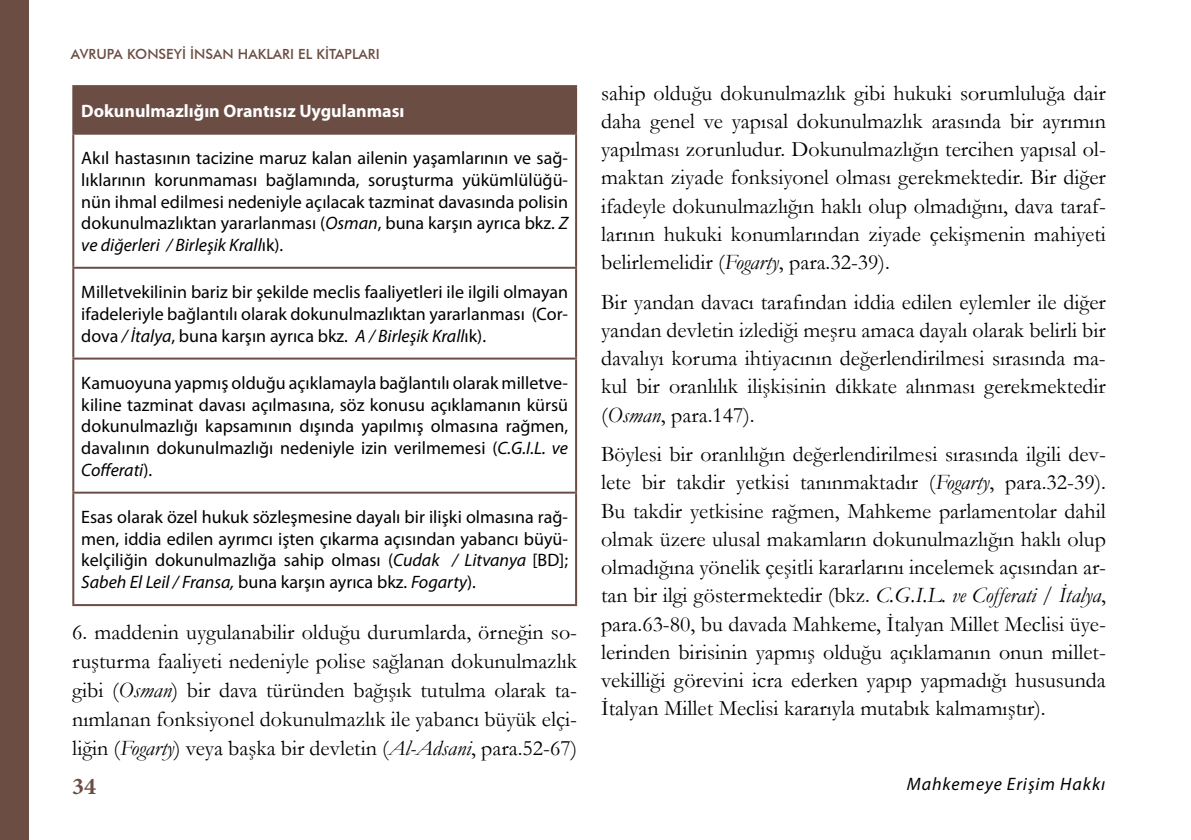
<style>
.page{position:relative;width:1191px;height:840px;background:#fff}
.page>*{position:absolute;margin:0;border:0;box-sizing:border-box;transform-origin:0 0}
.t1{font:700 24px "Minion Pro";color:#6c4d44}
.t2{font:22px/28.2px "Garamond";color:#000;text-align:justify}
.t3{font:18px/21.6px "Myriad Pro";color:#000;text-align:justify}
.t4{font:700 18px "Myriad Pro";color:#fff}
.t5{font:italic 18px "Myriad Pro";letter-spacing:.05em;color:#000}
.t6{font:500 14px "Futura BT";color:#6c4d44}
.s1{font-style:italic}
</style>
<div class="page">
<div style="left:0;top:0;width:28px;height:839px;background:#6c4d44"></div>
<div style="left:73px;top:86px;width:503px;height:48px;background:#6c4d44"></div>
<hr style="left:72px;top:85px;width:505px;height:2px;background:#6c4d44">
<hr style="left:72px;top:87px;width:2px;height:46px;background:#6c4d44">
<hr style="left:575px;top:87px;width:2px;height:46px;background:#6c4d44">
<hr style="left:72px;top:133px;width:505px;height:2px;background:#6c4d44">
<hr style="left:72px;top:135px;width:2px;height:131px;background:#6c4d44">
<hr style="left:575px;top:135px;width:2px;height:131px;background:#6c4d44">
<hr style="left:72px;top:266px;width:505px;height:2px;background:#6c4d44">
<hr style="left:72px;top:268px;width:2px;height:89px;background:#6c4d44">
<hr style="left:575px;top:268px;width:2px;height:89px;background:#6c4d44">
<hr style="left:72px;top:357px;width:505px;height:2px;background:#6c4d44">
<hr style="left:72px;top:359px;width:2px;height:132px;background:#6c4d44">
<hr style="left:575px;top:359px;width:2px;height:132px;background:#6c4d44">
<hr style="left:72px;top:491px;width:505px;height:2px;background:#6c4d44">
<hr style="left:72px;top:493px;width:2px;height:110px;background:#6c4d44">
<hr style="left:575px;top:493px;width:2px;height:110px;background:#6c4d44">
<hr style="left:72px;top:603px;width:505px;height:2px;background:#6c4d44">
<p class="t6" style="left:71px;top:46px;width:310px">AVRUPA KONSEYİ İNSAN HAKLARI EL KİTAPLARI</p>
<p class="t4" style="left:81px;top:99px;width:325px">Dokunulmazlığın Orantısız Uygulanması</p>
<p class="t3" style="left:81px;top:147px;width:488px">Akıl hastasının tacizine maruz kalan ailenin yaşamlarının ve sağ&shy;lıklarının korunmaması bağlamında, soruşturma yükümlülüğü&shy;nün ihmal edilmesi nedeniyle açılacak tazminat davasında polisin dokunulmazlıktan yararlanması (<span class="s1">Osman</span>, buna karşın ayrıca bkz. <span class="s1">Z ve diğerleri / Birleşik Krall</span>ık).</p>
<p class="t3" style="left:81px;top:281px;width:488px">Milletvekilinin bariz bir şekilde meclis faaliyetleri ile ilgili olmayan ifadeleriyle bağlantılı olarak dokunulmazlıktan yararlanması (Cor&shy;dova <span class="s1">/ İtalya</span>, buna karşın ayrıca bkz. <span class="s1">A / Birleşik Krall</span>ık).</p>
<p class="t3" style="left:81px;top:372px;width:488px">Kamuoyuna yapmış olduğu açıklamayla bağlantılı olarak milletve&shy;kiline tazminat davası açılmasına, söz konusu açıklamanın kürsü dokunulmazlığı kapsamının dışında yapılmış olmasına rağmen, davalının dokunulmazlığı nedeniyle izin verilmemesi (<span class="s1">C.G.I.L. ve Cofferati</span>).</p>
<p class="t3" style="left:81px;top:506px;width:488px">Esas olarak özel hukuk sözleşmesine dayalı bir ilişki olmasına rağ&shy;men, iddia edilen ayrımcı işten çıkarma açısından yabancı büyü&shy;kelçiliğin dokunulmazlığa sahip olması (<span class="s1">Cudak / Litvanya</span> [BD]; <span class="s1">Sabeh El Leil / Fransa,</span> buna karşın ayrıca bkz. <span class="s1">Fogarty</span>).</p>
<p class="t2" style="left:72px;top:616px;width:506px;line-height:29px">6. maddenin uygulanabilir olduğu durumlarda, örneğin so&shy;ruşturma faaliyeti nedeniyle polise sağlanan dokunulmazlık gibi (<span class="s1">Osman</span>) bir dava türünden bağışık tutulma olarak ta&shy;nımlanan fonksiyonel dokunulmazlık ile yabancı büyük elçi&shy;liğin (<span class="s1">Fogarty</span>) veya başka bir devletin (<span class="s1">Al-Adsani</span>, para.52-67)</p>
<p class="t1" style="left:72px;top:768px;width:25px">34</p>
<p class="t2" style="left:601px;top:78px;width:506px">sahip olduğu dokunulmazlık gibi hukuki sorumluluğa dair daha genel ve yapısal dokunulmazlık arasında bir ayrımın yapılması zorunludur. Dokunulmazlığın tercihen yapısal ol&shy;maktan ziyade fonksiyonel olması gerekmektedir. Bir diğer ifadeyle dokunulmazlığın haklı olup olmadığını, dava taraf&shy;larının hukuki konumlarından ziyade çekişmenin mahiyeti belirlemelidir (<span class="s1">Fogarty</span>, para.32-39).</p>
<p class="t2" style="left:601px;top:287px;width:506px">Bir yandan davacı tarafından iddia edilen eylemler ile diğer yandan devletin izlediği meşru amaca dayalı olarak belirli bir davalıyı koruma ihtiyacının değerlendirilmesi sırasında ma&shy;kul bir oranlılık ilişkisinin dikkate alınması gerekmektedir (<span class="s1">Osman</span>, para.147).</p>
<p class="t2" style="left:601px;top:439px;width:506px">Böylesi bir oranlılığın değerlendirilmesi sırasında ilgili dev&shy;lete bir takdir yetkisi tanınmaktadır (<span class="s1">Fogarty</span>, para.32-39).<br>Bu takdir yetkisine rağmen, Mahkeme parlamentolar dahil olmak üzere ulusal makamların dokunulmazlığın haklı olup olmadığına yönelik çeşitli kararlarını incelemek açısından ar&shy;tan bir ilgi göstermektedir (bkz. <span class="s1">C.G.I.L. ve Cofferati / İtalya</span>, para.63-80, bu davada Mahkeme, İtalyan Millet Meclisi üye&shy;lerinden birisinin yapmış olduğu açıklamanın onun millet&shy;vekilliği görevini icra ederken yapıp yapmadığı hususunda İtalyan Millet Meclisi kararıyla mutabık kalmamıştır).</p>
<p class="t5" style="left:907px;top:772px;width:200px">Mahkemeye Erişim Hakkı</p>
</div>
